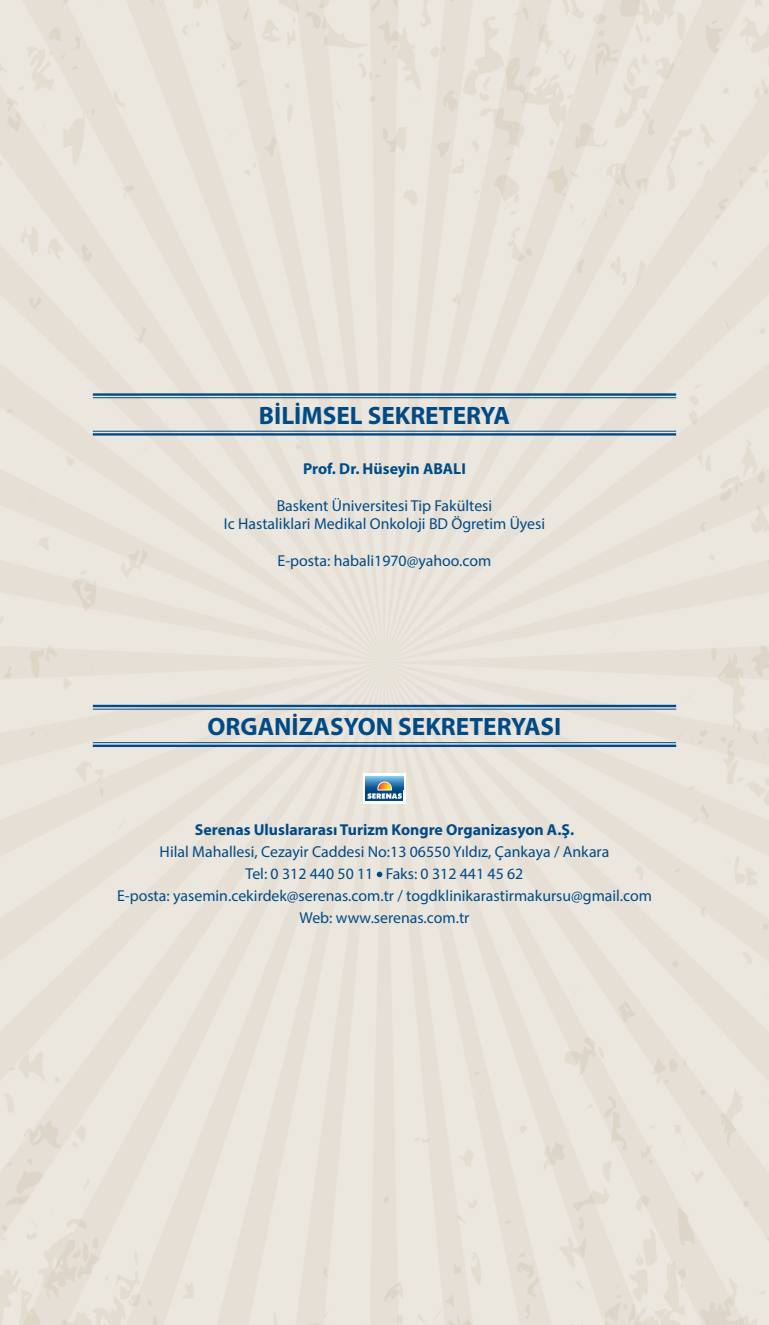
<style>
.page{position:relative;width:769px;height:1325px;background:#fff}
.page>*{position:absolute;margin:0;border:0;box-sizing:border-box;transform-origin:0 0}
.t1{font:700 25.2px "Myriad Pro";color:#004b87}
.t2{font:15.75px "Myriad Pro";color:#004b87}
.t3{font:700 15.75px "Myriad Pro";color:#004b87}
</style>
<div class="page">
<img style="left:0;top:0;width:769px;height:1324px">
<hr style="left:93px;top:744px;width:583px;height:3px;background:#004b87">
<hr style="left:93px;top:742px;width:583px;height:1px;background:#004b87">
<hr style="left:93px;top:705px;width:583px;height:2px;background:#004b87">
<hr style="left:93px;top:708px;width:583px;height:1px;background:#004b87">
<svg style="left:377px;top:871px;width:5px;height:6px"></svg>
<svg style="left:363px;top:773px;width:43px;height:30px"></svg>
<hr style="left:93px;top:433px;width:583px;height:2px;background:#004b87">
<hr style="left:93px;top:431px;width:583px;height:1px;background:#004b87">
<hr style="left:93px;top:393px;width:583px;height:3px;background:#004b87">
<hr style="left:93px;top:397px;width:583px;height:1px;background:#004b87">
<p class="t1" style="left:259px;top:399px;width:253px">BİLİMSEL SEKRETERYA</p>
<p class="t3" style="left:303px;top:459px;width:164px">Prof. Dr. Hüseyin ABALI</p>
<p class="t2" style="left:277px;top:496px;width:217px">Baskent Üniversitesi Tip Fakültesi</p>
<p class="t2" style="left:224px;top:514px;width:323px">Ic Hastaliklari Medikal Onkoloji BD Ögretim Üyesi</p>
<p class="t2" style="left:278px;top:550px;width:215px">E-posta: habali1970@yahoo.com</p>
<p class="t1" style="left:208px;top:710px;width:355px">ORGANİZASYON SEKRETERYASI</p>
<p class="t3" style="left:195px;top:819px;width:381px">Serenas Uluslararası Turizm Kongre Organizasyon A.Ş.</p>
<p class="t2" style="left:160px;top:842px;width:451px">Hilal Mahallesi, Cezayir Caddesi No:13 06550 Yıldız, Çankaya / Ankara</p>
<p class="t2" style="left:246px;top:864px;width:279px">Tel: 0 312 440 50 11 Faks: 0 312 441 45 62</p>
<p class="t2" style="left:117px;top:886px;width:536px">E-posta: yasemin.cekirdek@serenas.com.tr / togdklinikarastirmakursu@gmail.com</p>
<p class="t2" style="left:299px;top:908px;width:171px">Web: www.serenas.com.tr</p>
</div>
